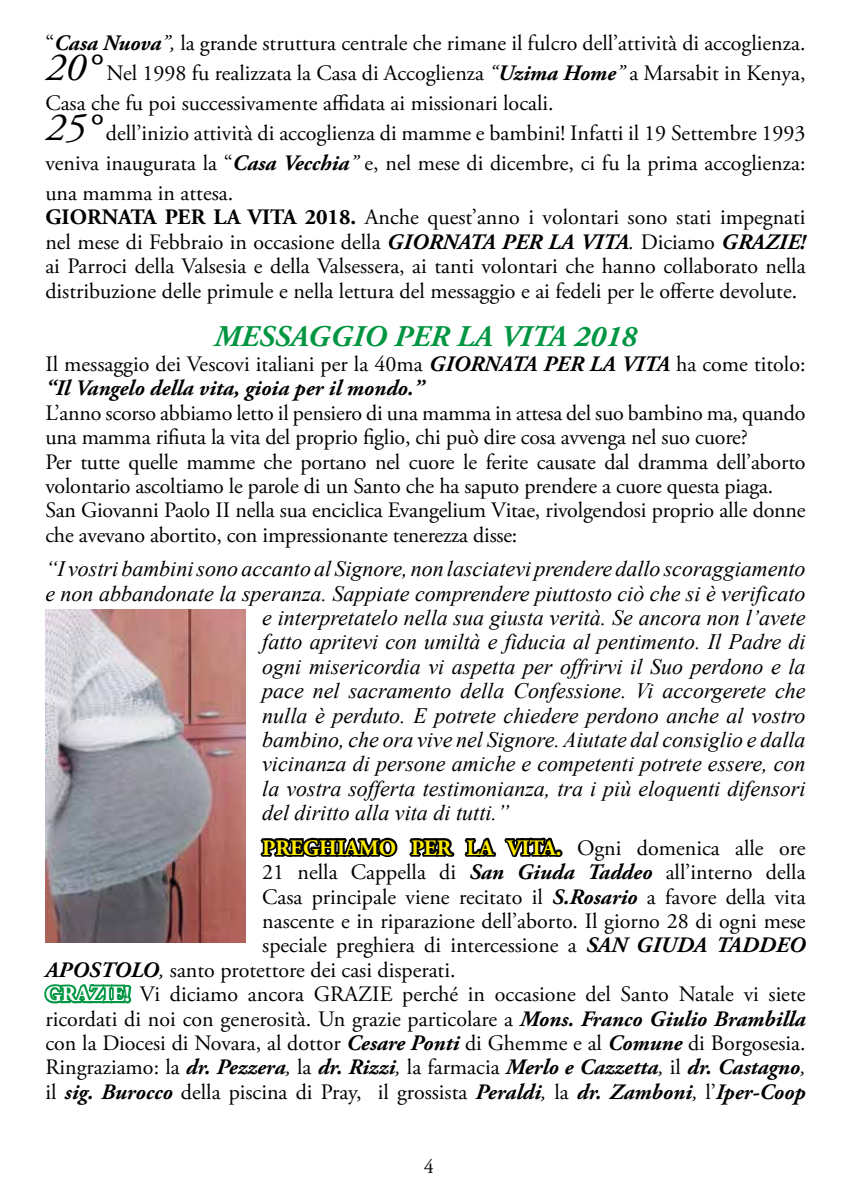
<style>
.page{position:relative;width:851px;height:1191px;background:#fff}
.page>*{position:absolute;margin:0;border:0;box-sizing:border-box;transform-origin:0 0}
.t1{font:italic 700 30px "Adobe Garamond";color:#009641}
.t2{font:22px/24.4px "Adobe Garamond Pro";color:#000}
.t3{font:italic 22px "Times New Roman";color:#000}
.t4{font:italic 700 22px/24.4px "Adobe Garamond Pro";color:#000}
.t5{font:700 22px "Adobe Garamond Pro";color:#ffed00}
.t6{font:20px "Adobe Garamond";color:#000}
.s1{font-weight:700;font-style:italic}
.s2{font-style:italic}
.s3{font-style:italic;font-size:40px}
.s4{font-family:"Adobe Garamond";font-style:italic;font-size:40px}
.s5{font-weight:700}
.s6{font-weight:400;font-style:normal}
.s7{font-weight:400;color:#000}
.s8{font-weight:700;color:#fff}
.s9{font-weight:400}
</style>
<div class="page">
<svg style="left:260px;top:837px;width:138px;height:20px;background:#2e2e2e"></svg>
<svg style="left:409px;top:838px;width:46px;height:19px"></svg>
<svg style="left:464px;top:837px;width:31px;height:20px"></svg>
<svg style="left:504px;top:837px;width:53px;height:20px"></svg>
<div style="left:555px;top:849px;width:7px;height:8px;border:4px solid #000;border-radius:50%"></div>
<svg style="left:44px;top:942px;width:89px;height:62px"></svg>
<img style="left:45px;top:609px;width:200px;height:333px">
<p class="t2" style="left:45px;top:29px;width:761px;line-height:30px">“<span class="s1">Casa Nuova</span><span class="s2">”,</span> la grande struttura centrale che rimane il fulcro dell’attività di accoglienza.<br><span class="s3">20°</span> Nel 1998 fu realizzata la Casa di Accoglienza <span class="s2">“</span><span class="s1">Uzima Home</span><span class="s2">”</span> a Marsabit in Kenya, Casa che fu poi successivamente affidata ai missionari locali.<br><span class="s4">25°</span> dell’inizio attività di accoglienza di mamme e bambini! Infatti il 19 Settembre 1993 veniva inaugurata la “<span class="s1">Casa Vecchia</span><span class="s2">”</span> e, nel mese di dicembre, ci fu la prima accoglienza: una mamma in attesa.</p>
<p class="t2" style="left:45px;top:206px;width:761px;text-align:justify"><span class="s5">GIORNATA PER LA VITA 2018.</span> Anche quest’anno i volontari sono stati impegnati nel mese di Febbraio in occasione della <span class="s1">GIORNATA PER LA VITA</span><span class="s2">.</span> Diciamo <span class="s1">GRAZIE! </span>ai Parroci della Valsesia e della Valsessera, ai tanti volontari che hanno collaborato nella distribuzione delle primule e nella lettura del messaggio e ai fedeli per le offerte devolute.</p>
<h1 class="t1" style="left:214px;top:321px;width:424px">MESSAGGIO PER LA VITA 2018</h1>
<p class="t4" style="left:45px;top:352px;width:761px"><span class="s6">Il messaggio dei Vescovi italiani per la 40ma</span> GIORNATA PER LA VITA <span class="s6">ha come titolo: </span>“Il Vangelo della vita, gioia per il mondo.”</p>
<p class="t2" style="left:45px;top:401px;width:761px">L’anno scorso abbiamo letto il pensiero di una mamma in attesa del suo bambino ma, quando una mamma rifiuta la vita del proprio figlio, chi può dire cosa avvenga nel suo cuore?<br>Per tutte quelle mamme che portano nel cuore le ferite causate dal dramma dell’aborto volontario ascoltiamo le parole di un Santo che ha saputo prendere a cuore questa piaga.<br>San Giovanni Paolo II nella sua enciclica Evangelium Vitae, rivolgendosi proprio alle donne che avevano abortito, con impressionante tenerezza disse:</p>
<p class="t3" style="left:45px;top:556px;width:761px">“I vostri bambini sono accanto al Signore, non lasciatevi prendere dallo scoraggiamento</p>
<p class="t3" style="left:45px;top:580px;width:761px">e non abbandonate la speranza. Sappiate comprendere piuttosto ciò che si è verificato</p>
<p class="t3" style="left:262px;top:605px;width:545px">e interpretatelo nella sua giusta verità. Se ancora non l’avete</p>
<p class="t3" style="left:262px;top:629px;width:545px">fatto apritevi con umiltà e fiducia al pentimento. Il Padre di</p>
<p class="t3" style="left:262px;top:653px;width:545px">ogni misericordia vi aspetta per offrirvi il Suo perdono e la</p>
<p class="t3" style="left:262px;top:678px;width:545px">pace nel sacramento della Confessione. Vi accorgerete che</p>
<p class="t3" style="left:262px;top:702px;width:545px">nulla è perduto. E potrete chiedere perdono anche al vostro</p>
<p class="t3" style="left:262px;top:727px;width:545px">bambino, che ora vive nel Signore. Aiutate dal consiglio e dalla</p>
<p class="t3" style="left:262px;top:751px;width:544px">vicinanza di persone amiche e competenti potrete essere, con</p>
<p class="t3" style="left:262px;top:775px;width:545px">la vostra sofferta testimonianza, tra i più eloquenti difensori</p>
<p class="t3" style="left:262px;top:800px;width:248px">del diritto alla vita di tutti.”</p>
<p class="t5" style="left:262px;top:835px;width:544px">PREGHIAMO PER LA VITA. <span class="s7">Ogni domenica alle ore</span></p>
<p class="t2" style="left:262px;top:860px;width:545px">21 nella Cappella di <span class="s1">San Giuda Taddeo</span> all’interno della</p>
<p class="t2" style="left:262px;top:885px;width:545px">Casa principale viene recitato il <span class="s1">S.Rosario</span> a favore della vita</p>
<p class="t2" style="left:262px;top:909px;width:545px">nascente e in riparazione dell’aborto. Il giorno 28 di ogni mese</p>
<p class="t2" style="left:262px;top:934px;width:545px">speciale preghiera di intercessione a <span class="s1">SAN GIUDA TADDEO</span></p>
<p class="t2" style="left:45px;top:958px;width:411px"><span class="s1">APOSTOLO</span><span class="s2">,</span> santo protettore dei casi disperati.</p>
<p class="t2" style="left:45px;top:982px;width:761px"><span class="s8">GRAZIE!</span> Vi diciamo ancora GRAZIE perché in occasione del Santo Natale vi siete</p>
<p class="t2" style="left:45px;top:1007px;width:761px">ricordati di noi con generosità. Un grazie particolare a <span class="s1">Mons. Franco Giulio Brambilla</span></p>
<p class="t2" style="left:45px;top:1031px;width:761px">con la Diocesi di Novara, al dottor <span class="s1">Cesare Ponti</span> di Ghemme e al <span class="s1">Comune</span> di Borgosesia.</p>
<p class="t4" style="left:45px;top:1055px;width:761px"><span class="s6">Ringraziamo: la</span> dr. Pezzera<span class="s9">,</span> <span class="s6">la</span> dr. Rizzi<span class="s9">,</span> <span class="s6">la farmacia</span> Merlo e Cazzetta<span class="s9">,</span> <span class="s6">il</span> dr. Castagno<span class="s9">,</span></p>
<p class="t4" style="left:45px;top:1080px;width:761px"><span class="s6">il</span> sig. Burocco <span class="s6">della piscina di Pray, il grossista</span> Peraldi<span class="s9">,</span> <span class="s6">la</span> dr. Zamboni<span class="s9">,</span> <span class="s6">l’</span>Iper-Coop</p>
<p class="t6" style="left:424px;top:1156px;width:11px">4</p>
</div>
